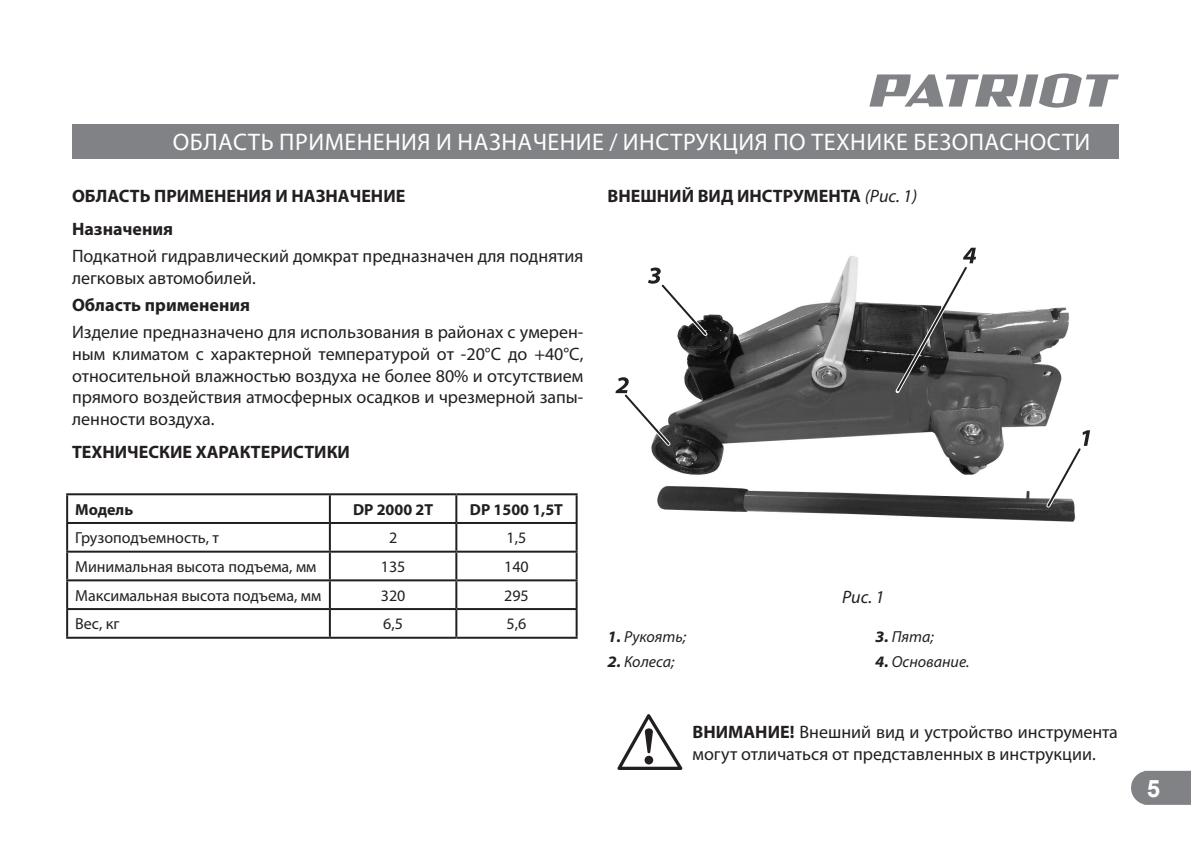
<style>
.page{position:relative;width:1191px;height:842px;background:#fff}
.page>*{position:absolute;margin:0;border:0;box-sizing:border-box;transform-origin:0 0}
.t1{font:24px "Myriad Pro";letter-spacing:.02em;color:#fff}
.t2{font:700 24px "Arial";color:#fff}
.Текст{font:18px/21.6px "Myriad Pro";color:#231f20}
.Текст-2{font:700 18px "Myriad Pro";color:#231f20}
.Текст-3{font:italic 18px "Myriad Pro";color:#231f20}
.t3{font:16px "Myriad Pro";color:#231f20}
.t4{font:italic 16px "Myriad Pro";color:#231f20}
.t5{font:700 16px "Myriad Pro";color:#231f20}
.s1{font-weight:400;font-style:italic}
.s2{font-weight:700;font-stretch:semi-expanded}
.s3{font-weight:700}
</style>
<div class="page">
<svg style="left:1131px;top:771px;width:60px;height:34px"></svg>
<svg style="left:869px;top:73px;width:250px;height:35px"></svg>
<div style="left:72px;top:124px;width:1047px;height:34px;background:#808285"></div>
<hr style="left:66px;top:493px;width:264px;height:2px;background:#231f20">
<hr style="left:66px;top:495px;width:2px;height:27px;background:#231f20">
<hr style="left:330px;top:493px;width:126px;height:2px;background:#231f20">
<hr style="left:329px;top:495px;width:2px;height:27px;background:#231f20">
<hr style="left:456px;top:493px;width:121px;height:2px;background:#231f20">
<hr style="left:455px;top:495px;width:2px;height:27px;background:#231f20">
<hr style="left:575px;top:495px;width:2px;height:27px;background:#231f20">
<hr style="left:66px;top:522px;width:264px;height:2px;background:#231f20">
<hr style="left:66px;top:524px;width:2px;height:27px;background:#231f20">
<hr style="left:330px;top:522px;width:126px;height:2px;background:#231f20">
<hr style="left:329px;top:524px;width:2px;height:27px;background:#231f20">
<hr style="left:456px;top:522px;width:121px;height:2px;background:#231f20">
<hr style="left:455px;top:524px;width:2px;height:27px;background:#231f20">
<hr style="left:575px;top:524px;width:2px;height:27px;background:#231f20">
<hr style="left:66px;top:551px;width:264px;height:2px;background:#231f20">
<hr style="left:66px;top:553px;width:2px;height:26px;background:#231f20">
<hr style="left:330px;top:551px;width:126px;height:2px;background:#231f20">
<hr style="left:329px;top:553px;width:2px;height:26px;background:#231f20">
<hr style="left:456px;top:551px;width:121px;height:2px;background:#231f20">
<hr style="left:455px;top:553px;width:2px;height:26px;background:#231f20">
<hr style="left:575px;top:553px;width:2px;height:26px;background:#231f20">
<hr style="left:66px;top:579px;width:264px;height:2px;background:#231f20">
<hr style="left:66px;top:581px;width:2px;height:27px;background:#231f20">
<hr style="left:330px;top:579px;width:126px;height:2px;background:#231f20">
<hr style="left:329px;top:581px;width:2px;height:27px;background:#231f20">
<hr style="left:456px;top:579px;width:121px;height:2px;background:#231f20">
<hr style="left:455px;top:581px;width:2px;height:27px;background:#231f20">
<hr style="left:575px;top:581px;width:2px;height:27px;background:#231f20">
<hr style="left:66px;top:608px;width:264px;height:2px;background:#231f20">
<hr style="left:66px;top:610px;width:2px;height:27px;background:#231f20">
<hr style="left:330px;top:608px;width:126px;height:2px;background:#231f20">
<hr style="left:329px;top:610px;width:2px;height:27px;background:#231f20">
<hr style="left:456px;top:608px;width:121px;height:2px;background:#231f20">
<hr style="left:455px;top:610px;width:2px;height:27px;background:#231f20">
<hr style="left:575px;top:610px;width:2px;height:27px;background:#231f20">
<hr style="left:66px;top:637px;width:264px;height:2px;background:#231f20">
<hr style="left:330px;top:637px;width:126px;height:2px;background:#231f20">
<hr style="left:456px;top:637px;width:121px;height:2px;background:#231f20">
<svg style="left:617px;top:714px;width:66px;height:56px"></svg>
<img style="left:651px;top:247px;width:440px;height:275px">
<svg style="left:1043px;top:430px;width:47px;height:81px"></svg>
<svg style="left:615px;top:377px;width:59px;height:72px"></svg>
<svg style="left:648px;top:268px;width:63px;height:72px"></svg>
<svg style="left:892px;top:248px;width:84px;height:149px"></svg>
<p class="t1" style="left:173px;top:127px;width:919px">ОБЛАСТЬ ПРИМЕНЕНИЯ И НАЗНАЧЕНИЕ / ИНСТРУКЦИЯ ПО ТЕХНИКЕ БЕЗОПАСНОСТИ</p>
<p class="Текст-2" style="left:72px;top:184px;width:335px">ОБЛАСТЬ ПРИМЕНЕНИЯ И НАЗНАЧЕНИЕ</p>
<p class="Текст-2" style="left:72px;top:217px;width:103px">Назначения</p>
<p class="Текст" style="left:72px;top:245px;width:513px">Подкатной гидравлический домкрат предназначен для поднятия легковых автомобилей.</p>
<p class="Текст-2" style="left:72px;top:293px;width:180px">Область применения</p>
<p class="Текст" style="left:72px;top:321px;width:513px;text-align:justify">Изделие предназначено для использования в районах с умерен&shy;ным климатом с характерной температурой от -20°С до +40°С, относительной влажностью воздуха не более 80% и отсутствием прямого воздействия атмосферных осадков и чрезмерной запы&shy;ленности воздуха.</p>
<p class="Текст-2" style="left:72px;top:440px;width:279px">ТЕХНИЧЕСКИЕ ХАРАКТЕРИСТИКИ</p>
<p class="t5" style="left:75px;top:499px;width:60px">Модель</p>
<p class="t5" style="left:353px;top:499px;width:82px">DP 2000 2T</p>
<p class="t5" style="left:470px;top:499px;width:95px">DP 1500 1,5T</p>
<p class="t3" style="left:75px;top:528px;width:145px">Грузоподъемность, т</p>
<p class="t3" style="left:389px;top:528px;width:10px">2</p>
<p class="t3" style="left:506px;top:528px;width:21px">1,5</p>
<p class="t3" style="left:75px;top:557px;width:243px">Минимальная высота подъема, мм</p>
<p class="t3" style="left:381px;top:557px;width:26px">135</p>
<p class="t3" style="left:504px;top:557px;width:26px">140</p>
<p class="t3" style="left:75px;top:585px;width:248px">Максимальная высота подъема, мм</p>
<p class="t3" style="left:381px;top:585px;width:26px">320</p>
<p class="t3" style="left:504px;top:585px;width:26px">295</p>
<p class="t3" style="left:75px;top:614px;width:46px">Вес, кг</p>
<p class="t3" style="left:383px;top:614px;width:21px">6,5</p>
<p class="t3" style="left:506px;top:614px;width:21px">5,6</p>
<p class="Текст-2" style="left:607px;top:184px;width:311px">ВНЕШНИЙ ВИД ИНСТРУМЕНТА <span class="s1">(Рис. 1)</span></p>
<p class="t4" style="left:607px;top:626px;width:80px"><span class="s2">1.</span> Рукоять;</p>
<p class="t4" style="left:607px;top:651px;width:68px"><span class="s2">2.</span> Колеса;</p>
<p class="Текст-3" style="left:842px;top:586px;width:44px">Рис. 1</p>
<p class="t4" style="left:875px;top:626px;width:60px"><span class="s2">3.</span> Пята;</p>
<p class="t4" style="left:875px;top:651px;width:96px"><span class="s2">4.</span> Основание.</p>
<p class="Текст" style="left:692px;top:721px;width:427px"><span class="s3">ВНИМАНИЕ!</span> Внешний вид и устройство инструмента могут отличаться от представленных в инструкции.</p>
<h1 class="t2" style="left:1146px;top:771px;width:15px">5</h1>
</div>
